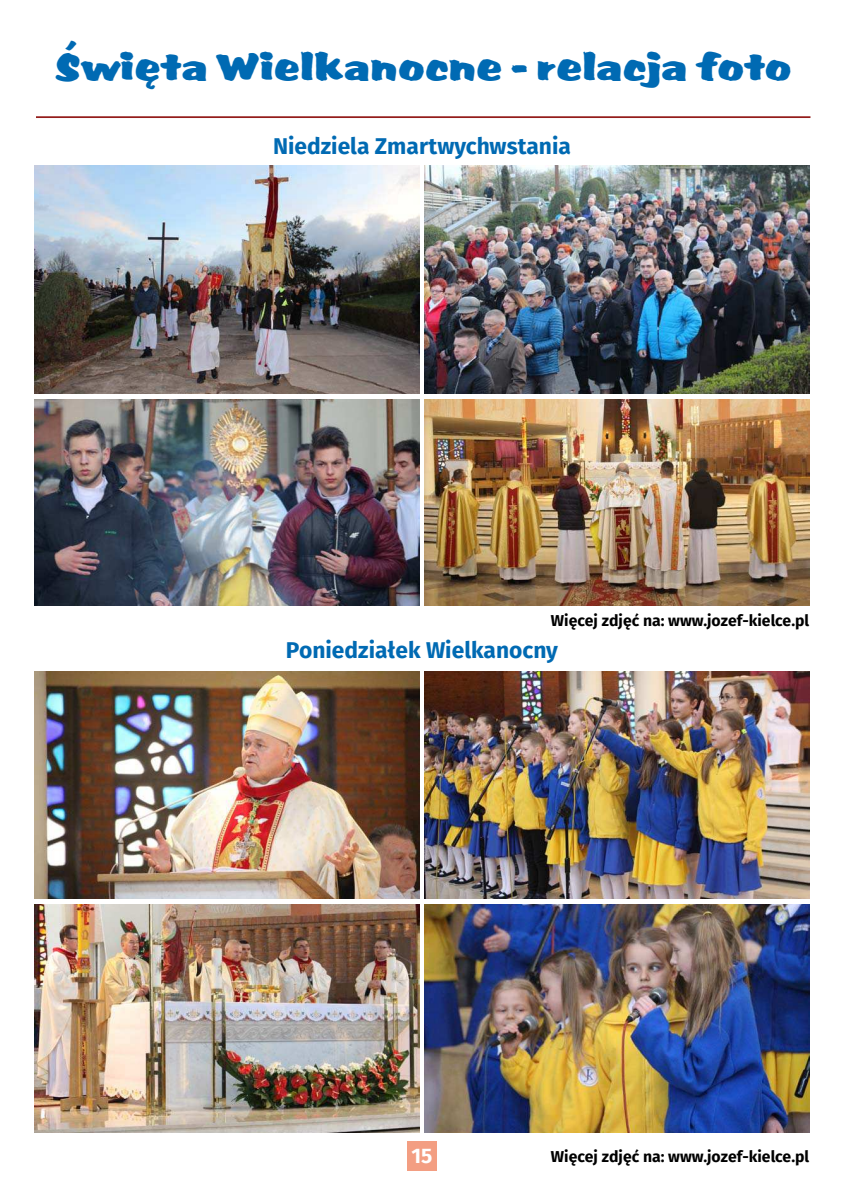
<style>
.page{position:relative;width:844px;height:1191px;background:#fff}
.page>*{position:absolute;margin:0;border:0;box-sizing:border-box;transform-origin:0 0}
.t1{font:43.75px "Accent URWTCE Nor";color:#006ab3}
.t2{font:700 22.75px "Fira Sans";color:#006ab3}
.t3{font:700 21px "Fira Sans";color:#fff}
.t4{font:700 15.75px "Fira Sans";color:#000}
</style>
<div class="page">
<div style="left:407px;top:1141px;width:30px;height:30px;background:#f39e82"></div>
<hr style="left:36px;top:116px;width:774px;height:2px;background:#941d1b">
<img style="left:35px;top:671px;width:384px;height:228px">
<img style="left:35px;top:166px;width:384px;height:228px">
<img style="left:424px;top:166px;width:385px;height:228px">
<img style="left:424px;top:671px;width:385px;height:228px">
<img style="left:35px;top:904px;width:384px;height:228px">
<img style="left:35px;top:400px;width:384px;height:205px">
<img style="left:424px;top:400px;width:385px;height:205px">
<img style="left:424px;top:904px;width:385px;height:228px">
<h1 class="t1" style="left:55px;top:41px;width:738px">Święta Wielkanocne - relacja foto</h1>
<h2 class="t2" style="left:273px;top:130px;width:299px">Niedziela Zmartwychwstania</h2>
<p class="t4" style="left:551px;top:610px;width:260px">Więcej zdjęć na: www.jozef-kielce.pl</p>
<h2 class="t2" style="left:286px;top:634px;width:273px">Poniedziałek Wielkanocny</h2>
<h3 class="t3" style="left:411px;top:1140px;width:22px">15</h3>
<p class="t4" style="left:551px;top:1145px;width:260px">Więcej zdjęć na: www.jozef-kielce.pl</p>
</div>
